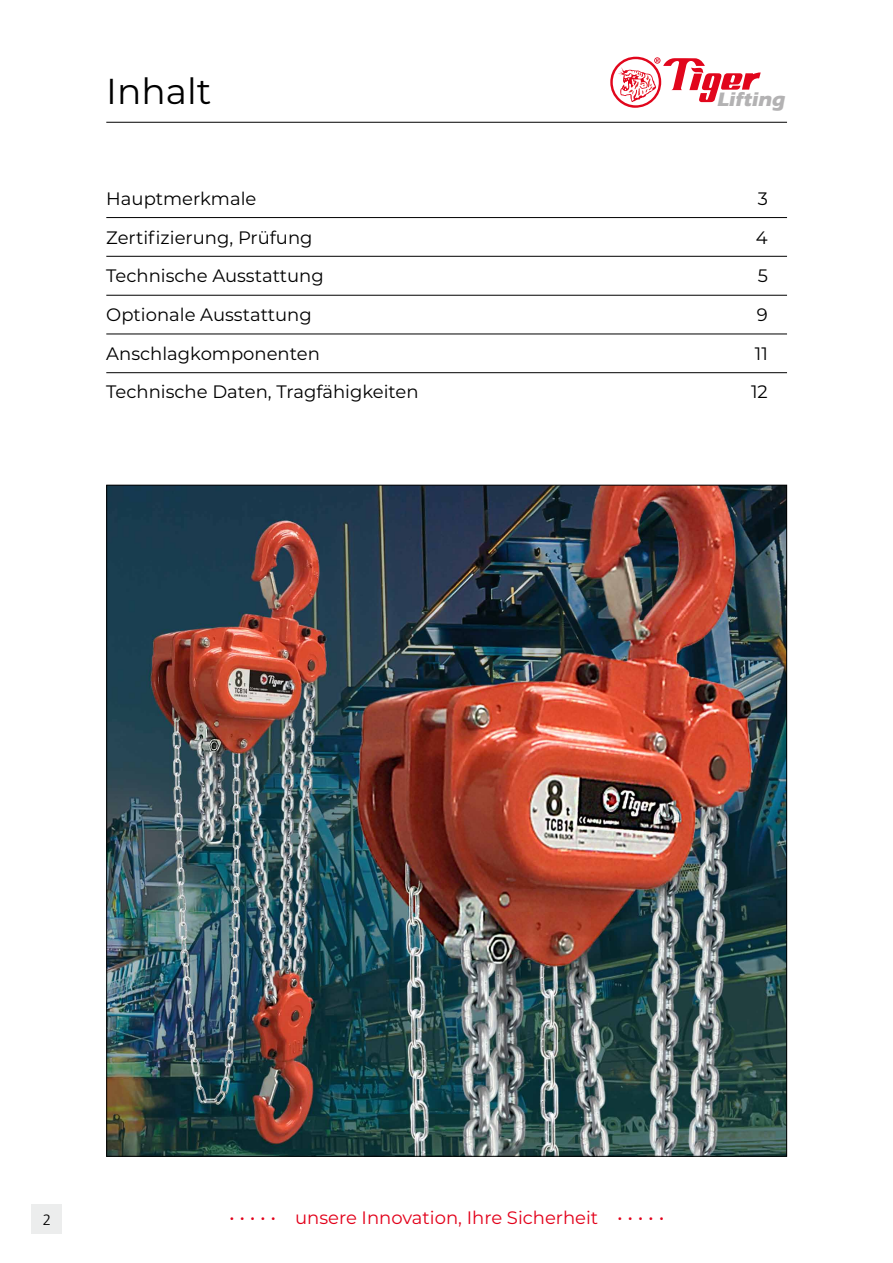
<style>
.page{position:relative;width:893px;height:1263px;background:#fff}
.page>*{position:absolute;margin:0;border:0;box-sizing:border-box;transform-origin:0 0}
.t1{font:36px "Montserrat";color:#000}
.t2{font:700 20.25px "Eras ITC";color:#b3b2b3}
.t3{font:18px "Montserrat";color:#000}
.t4{font:18px "Montserrat";color:#e2001a}
.t5{font:300 15px "Frutiger";color:#000}
</style>
<div class="page">
<hr style="left:106px;top:217px;width:681px;height:1px;background:#000">
<hr style="left:106px;top:372px;width:681px;height:1px;background:#000">
<hr style="left:106px;top:295px;width:681px;height:1px;background:#000">
<hr style="left:106px;top:256px;width:681px;height:1px;background:#000">
<hr style="left:106px;top:334px;width:681px;height:1px;background:#000">
<div style="left:32px;top:1204px;width:30px;height:30px;background:#eceded"></div>
<svg style="left:610px;top:57px;width:151px;height:51px"></svg>
<hr style="left:106px;top:122px;width:681px;height:1px;background:#000">
<img style="left:108px;top:487px;width:677px;height:668px">
<h1 class="t1" style="left:106px;top:66px;width:107px">Inhalt</h1>
<p class="t2" style="left:717px;top:88px;width:73px">Lifting</p>
<p class="t3" style="left:106px;top:186px;width:152px">Hauptmerkmale</p>
<p class="t3" style="left:758px;top:186px;width:12px">3</p>
<p class="t3" style="left:106px;top:225px;width:208px">Zertifizierung, Prüfung</p>
<p class="t3" style="left:756px;top:225px;width:13px">4</p>
<p class="t3" style="left:106px;top:264px;width:219px">Technische Ausstattung</p>
<p class="t3" style="left:758px;top:264px;width:12px">5</p>
<p class="t3" style="left:106px;top:302px;width:207px">Optionale Ausstattung</p>
<p class="t3" style="left:757px;top:302px;width:12px">9</p>
<p class="t3" style="left:106px;top:341px;width:215px">Anschlagkomponenten</p>
<p class="t3" style="left:755px;top:341px;width:14px">11</p>
<p class="t3" style="left:106px;top:380px;width:314px">Technische Daten, Tragfähigkeiten</p>
<p class="t3" style="left:751px;top:380px;width:18px">12</p>
<p class="t5" style="left:43px;top:1211px;width:10px">2</p>
<p class="t4" style="left:229px;top:1205px;width:437px">• • • • • unsere Innovation, Ihre Sicherheit • • • • •</p>
</div>
